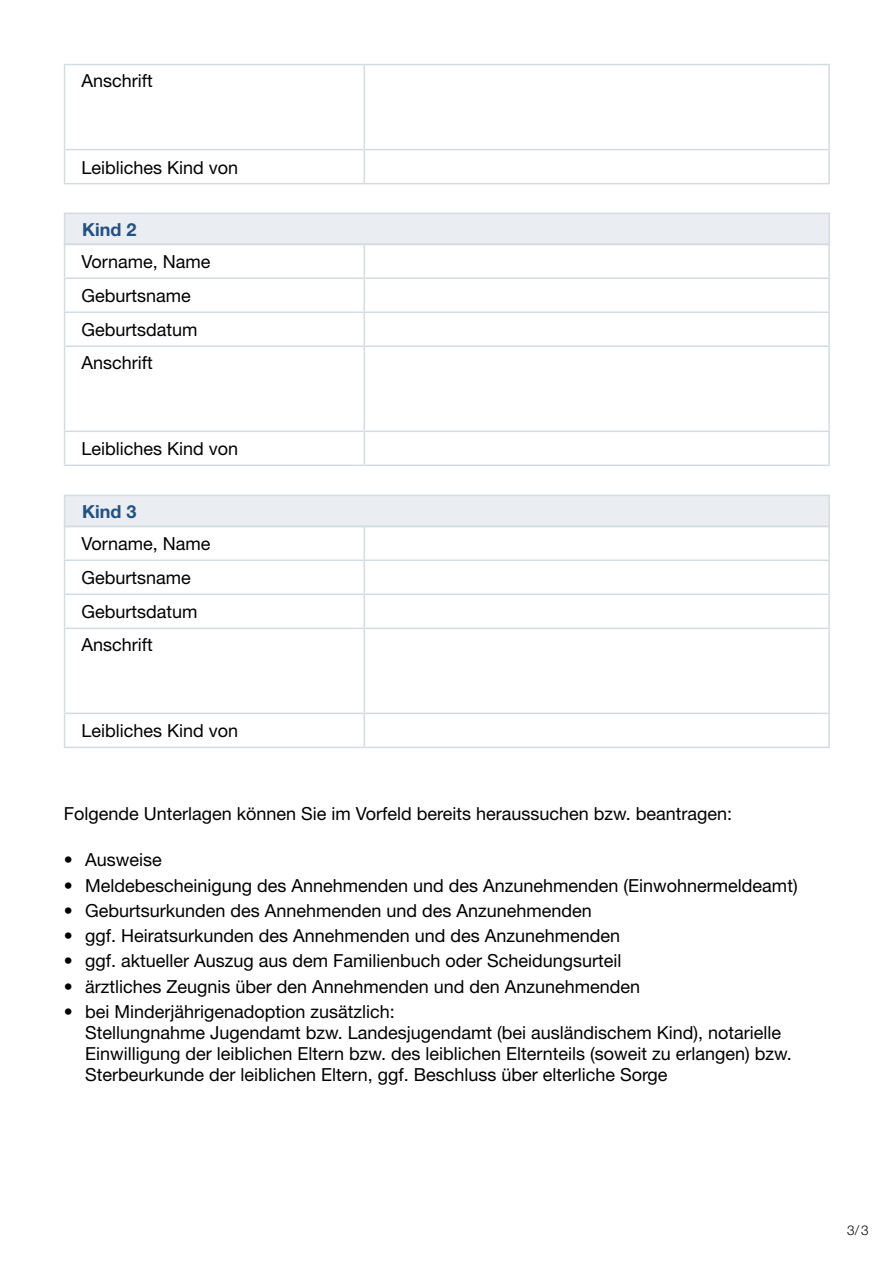
<style>
.page{position:relative;width:893px;height:1263px;background:#fff}
.page>*{position:absolute;margin:0;border:0;box-sizing:border-box;transform-origin:0 0}
.t1{font:18px/33.6px "Helvetica Neue";color:#000}
.t2{font:700 18px "Helvetica Neue";color:#215184}
.t3{font:300 13.5px "Helvetica Neue";color:#000}
</style>
<div class="page">
<div style="left:65px;top:213px;width:764px;height:31px;background:#eaedf1"></div>
<div style="left:64px;top:213px;width:766px;height:32px;border:2px solid #d4dce1"></div>
<hr style="left:64px;top:311px;width:300px;height:2px;background:#d4dce1">
<hr style="left:364px;top:311px;width:466px;height:2px;background:#d4dce1">
<hr style="left:64px;top:345px;width:300px;height:2px;background:#d4dce1">
<hr style="left:364px;top:345px;width:466px;height:2px;background:#d4dce1">
<hr style="left:64px;top:431px;width:300px;height:1px;background:#d4dce1">
<hr style="left:364px;top:431px;width:466px;height:1px;background:#d4dce1">
<hr style="left:64px;top:465px;width:300px;height:1px;background:#d4dce1">
<hr style="left:364px;top:465px;width:466px;height:1px;background:#d4dce1">
<hr style="left:64px;top:243px;width:300px;height:2px;background:#d4dce1">
<hr style="left:64px;top:245px;width:1px;height:32px;background:#d4dce1">
<hr style="left:364px;top:243px;width:466px;height:2px;background:#d4dce1">
<hr style="left:364px;top:245px;width:1px;height:32px;background:#d4dce1">
<hr style="left:828px;top:245px;width:2px;height:32px;background:#d4dce1">
<hr style="left:64px;top:277px;width:300px;height:2px;background:#d4dce1">
<hr style="left:64px;top:279px;width:1px;height:32px;background:#d4dce1">
<hr style="left:364px;top:277px;width:466px;height:2px;background:#d4dce1">
<hr style="left:364px;top:279px;width:1px;height:32px;background:#d4dce1">
<hr style="left:828px;top:279px;width:2px;height:32px;background:#d4dce1">
<hr style="left:64px;top:313px;width:1px;height:32px;background:#d4dce1">
<hr style="left:364px;top:313px;width:1px;height:32px;background:#d4dce1">
<hr style="left:828px;top:313px;width:2px;height:32px;background:#d4dce1">
<hr style="left:64px;top:347px;width:1px;height:84px;background:#d4dce1">
<hr style="left:364px;top:347px;width:1px;height:84px;background:#d4dce1">
<hr style="left:828px;top:347px;width:2px;height:84px;background:#d4dce1">
<hr style="left:64px;top:432px;width:1px;height:33px;background:#d4dce1">
<hr style="left:364px;top:432px;width:1px;height:33px;background:#d4dce1">
<hr style="left:828px;top:432px;width:2px;height:33px;background:#d4dce1">
<div style="left:65px;top:495px;width:764px;height:32px;background:#eaedf1"></div>
<div style="left:64px;top:495px;width:766px;height:32px;border:2px solid #d4dce1"></div>
<hr style="left:64px;top:594px;width:300px;height:1px;background:#d4dce1">
<hr style="left:364px;top:594px;width:466px;height:1px;background:#d4dce1">
<hr style="left:64px;top:628px;width:300px;height:1px;background:#d4dce1">
<hr style="left:364px;top:628px;width:466px;height:1px;background:#d4dce1">
<hr style="left:64px;top:713px;width:300px;height:1px;background:#d4dce1">
<hr style="left:364px;top:713px;width:466px;height:1px;background:#d4dce1">
<hr style="left:64px;top:747px;width:300px;height:1px;background:#d4dce1">
<hr style="left:364px;top:747px;width:466px;height:1px;background:#d4dce1">
<hr style="left:64px;top:525px;width:300px;height:2px;background:#d4dce1">
<hr style="left:64px;top:527px;width:1px;height:32px;background:#d4dce1">
<hr style="left:364px;top:525px;width:466px;height:2px;background:#d4dce1">
<hr style="left:364px;top:527px;width:1px;height:32px;background:#d4dce1">
<hr style="left:828px;top:527px;width:2px;height:32px;background:#d4dce1">
<hr style="left:64px;top:559px;width:300px;height:2px;background:#d4dce1">
<hr style="left:64px;top:561px;width:1px;height:33px;background:#d4dce1">
<hr style="left:364px;top:559px;width:466px;height:2px;background:#d4dce1">
<hr style="left:364px;top:561px;width:1px;height:33px;background:#d4dce1">
<hr style="left:828px;top:561px;width:2px;height:33px;background:#d4dce1">
<hr style="left:64px;top:595px;width:1px;height:33px;background:#d4dce1">
<hr style="left:364px;top:595px;width:1px;height:33px;background:#d4dce1">
<hr style="left:828px;top:595px;width:2px;height:33px;background:#d4dce1">
<hr style="left:64px;top:629px;width:1px;height:84px;background:#d4dce1">
<hr style="left:364px;top:629px;width:1px;height:84px;background:#d4dce1">
<hr style="left:828px;top:629px;width:2px;height:84px;background:#d4dce1">
<hr style="left:64px;top:714px;width:1px;height:33px;background:#d4dce1">
<hr style="left:364px;top:714px;width:1px;height:33px;background:#d4dce1">
<hr style="left:828px;top:714px;width:2px;height:33px;background:#d4dce1">
<hr style="left:64px;top:64px;width:300px;height:1px;background:#d4dce1">
<hr style="left:364px;top:64px;width:466px;height:1px;background:#d4dce1">
<hr style="left:64px;top:149px;width:300px;height:1px;background:#d4dce1">
<hr style="left:364px;top:149px;width:466px;height:1px;background:#d4dce1">
<hr style="left:64px;top:183px;width:300px;height:1px;background:#d4dce1">
<hr style="left:364px;top:183px;width:466px;height:1px;background:#d4dce1">
<hr style="left:64px;top:65px;width:1px;height:84px;background:#d4dce1">
<hr style="left:364px;top:65px;width:1px;height:84px;background:#d4dce1">
<hr style="left:828px;top:65px;width:2px;height:84px;background:#d4dce1">
<hr style="left:64px;top:150px;width:1px;height:33px;background:#d4dce1">
<hr style="left:364px;top:150px;width:1px;height:33px;background:#d4dce1">
<hr style="left:828px;top:150px;width:2px;height:33px;background:#d4dce1">
<p class="t1" style="left:82px;top:64px;width:73px">Anschrift</p>
<p class="t1" style="left:82px;top:150px;width:158px">Leibliches Kind von</p>
<p class="t2" style="left:82px;top:218px;width:56px">Kind 2</p>
<p class="t1" style="left:82px;top:245px;width:131px">Vorname, Name<br>Geburtsname<br>Geburtsdatum<br>Anschrift</p>
<p class="t1" style="left:82px;top:432px;width:158px">Leibliches Kind von</p>
<p class="t2" style="left:82px;top:500px;width:56px">Kind 3</p>
<p class="t1" style="left:82px;top:527px;width:131px">Vorname, Name<br>Geburtsname<br>Geburtsdatum<br>Anschrift</p>
<p class="t1" style="left:82px;top:714px;width:158px">Leibliches Kind von</p>
<p class="t1" style="left:64px;top:796px;width:670px">Folgende Unterlagen können Sie im Vorfeld bereits heraussuchen bzw. beantragen:</p>
<p class="t1" style="left:64px;top:843px;width:99px">• Ausweise</p>
<p class="t1" style="left:64px;top:868px;width:735px">• Meldebescheinigung des Annehmenden und des Anzunehmenden (Einwohnermeldeamt)</p>
<p class="t1" style="left:64px;top:893px;width:530px">• Geburtsurkunden des Annehmenden und des Anzunehmenden</p>
<p class="t1" style="left:64px;top:918px;width:558px">• ggf. Heiratsurkunden des Annehmenden und des Anzunehmenden</p>
<p class="t1" style="left:64px;top:944px;width:559px">• ggf. aktueller Auszug aus dem Familienbuch oder Scheidungsurteil</p>
<p class="t1" style="left:64px;top:969px;width:578px">• ärztliches Zeugnis über den Annehmenden und den Anzunehmenden</p>
<p class="t1" style="left:85px;top:1001px;width:708px;line-height:21px;text-indent:-21px">• bei Minderjährigenadoption zusätzlich:<br>Stellungnahme Jugendamt bzw. Landesjugendamt (bei ausländischem Kind), notarielle Einwilligung der leiblichen Eltern bzw. des leiblichen Elternteils (soweit zu erlangen) bzw.<br>Sterbeurkunde der leiblichen Eltern, ggf. Beschluss über elterliche Sorge</p>
<p class="t3" style="left:847px;top:1222px;width:23px">3/ 3</p>
</div>
